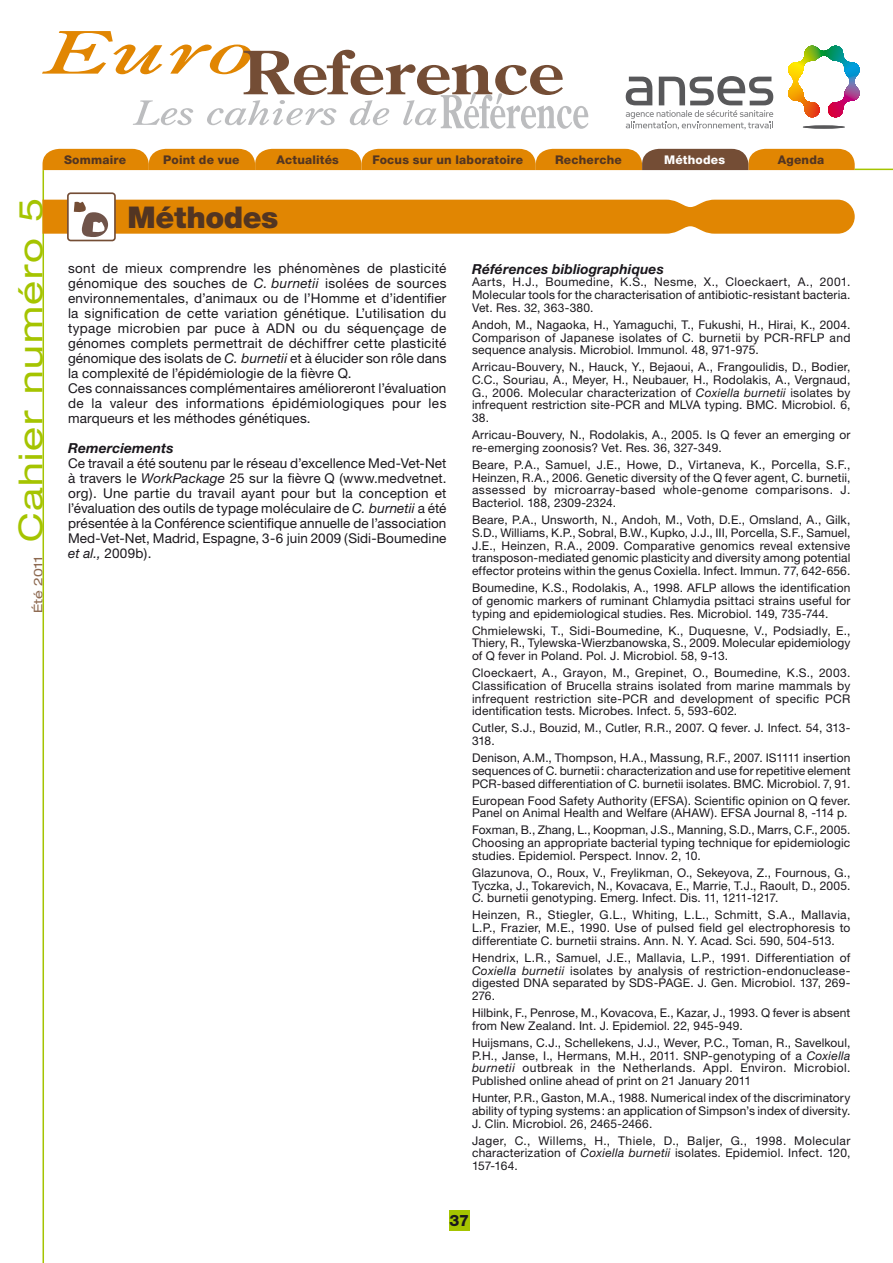
<style>
.page{position:relative;width:893px;height:1263px;background:#fff}
.page>*{position:absolute;margin:0;border:0;box-sizing:border-box;transform-origin:0 0}
.t1{font:expanded 33px "Helvetica Neue";letter-spacing:.05em;color:#a5c400;scale:1.1 1}
.t2{font:900 30px "Helvetica Neue";letter-spacing:-.015em;color:#523522}
.t3{font:800 15.75px "Helvetica Neue";color:#1a171c}
.t4{font:italic 700 13.8px "Helvetica Neue";letter-spacing:.01em;color:#1a171c}
.t5{font:13.5px/15px "Helvetica Neue";letter-spacing:.015em;color:#1a171c}
.t6{font:12px/12.8px "Helvetica Neue";letter-spacing:.01em;color:#1a171c;text-align:justify}
.t7{font:800 12px "Helvetica Neue";letter-spacing:.015em;color:#523522}
.t8{font:800 12px "Helvetica Neue";letter-spacing:.02em;color:#fff}
.t9{font:expanded 12px "Helvetica Neue";color:#8d6950;scale:1.1 1}
.s1{font-style:italic}
</style>
<div class="page">
<svg style="left:42px;top:31px;width:546px;height:98px"></svg>
<svg style="left:788px;top:46px;width:72px;height:72px"></svg>
<hr style="left:822px;top:82px;width:3px;height:36px;background:#e2001a">
<svg style="left:803px;top:125px;width:42px;height:4px"></svg>
<svg style="left:626px;top:76px;width:147px;height:54px"></svg>
<div style="left:449px;top:1210px;width:20px;height:21px;background:#a5c400"></div>
<hr style="left:855px;top:169px;width:38px;height:1px;background:#a5c400">
<svg style="left:43px;top:149px;width:812px;height:21px;background:#d48313"></svg>
<hr style="left:43px;top:170px;width:1px;height:1093px;background:#a5c400">
<div style="left:67px;top:192px;width:49px;height:49px;border:2px solid #744d35;border-radius:3px"></div>
<svg style="left:43px;top:200px;width:812px;height:37px;background:#e29525"></svg>
<p class="t7" style="left:64px;top:152px;width:64px">Sommaire</p>
<p class="t7" style="left:163px;top:152px;width:78px">Point de vue</p>
<p class="t7" style="left:277px;top:152px;width:64px">Actualités</p>
<p class="t7" style="left:372px;top:152px;width:152px">Focus sur un laboratoire</p>
<p class="t7" style="left:555px;top:152px;width:68px">Recherche</p>
<p class="t7" style="left:778px;top:152px;width:48px">Agenda</p>
<p class="t8" style="left:664px;top:152px;width:63px">Méthodes</p>
<h1 class="t1" style="left:11px;top:542px;width:315px;rotate:-90deg">Cahier numéro 5</h1>
<h2 class="t2" style="left:128px;top:199px;width:152px">Méthodes</h2>
<p class="t5" style="left:68px;top:261px;width:380px">sont de mieux comprendre les phénomènes de plasticité génomique des souches de <span class="s1">C. burnetii</span> isolées de sources environnementales, d’animaux ou de l’Homme et d’identifier la signification de cette variation génétique. L’utilisation du typage microbien par puce à ADN ou du séquençage de génomes complets permettrait de déchiffrer cette plasticité génomique des isolats de <span class="s1">C. burnetii</span> et à élucider son rôle dans la complexité de l’épidémiologie de la fièvre Q.<br>Ces connaissances complémentaires amélioreront l’évaluation de la valeur des informations épidémiologiques pour les marqueurs et les méthodes génétiques.</p>
<p class="t4" style="left:68px;top:440px;width:107px">Remerciements</p>
<p class="t5" style="left:68px;top:456px;width:380px;text-align:justify">Ce travail a été soutenu par le réseau d’excellence Med-Vet-Net à travers le <span class="s1">WorkPackage</span> 25 sur la fièvre Q (www.medvetnet. org). Une partie du travail ayant pour but la conception et l’évaluation des outils de typage moléculaire de <span class="s1">C. burnetii</span> a été présentée à la Conférence scientifique annuelle de l’association Med-Vet-Net, Madrid, Espagne, 3-6 juin 2009 (Sidi-Boumedine <span class="s1">et al.,</span> 2009b).</p>
<p class="t9" style="left:31px;top:613px;width:54px;rotate:-90deg">Été 2011</p>
<p class="t4" style="left:472px;top:260px;width:193px">Références bibliographiques</p>
<p class="t6" style="left:472px;top:275px;width:380px">Aarts, H.J., Boumedine, K.S., Nesme, X., Cloeckaert, A., 2001.<br>Molecular tools for the characterisation of antibiotic-resistant bacteria.<br>Vet. Res. 32, 363-380.</p>
<p class="t6" style="left:472px;top:318px;width:380px">Andoh, M., Nagaoka, H., Yamaguchi, T., Fukushi, H., Hirai, K., 2004.<br>Comparison of Japanese isolates of C. burnetii by PCR-RFLP and sequence analysis. Microbiol. Immunol. 48, 971-975.</p>
<p class="t6" style="left:472px;top:360px;width:380px">Arricau-Bouvery, N., Hauck, Y., Bejaoui, A., Frangoulidis, D., Bodier, C.C., Souriau, A., Meyer, H., Neubauer, H., Rodolakis, A., Vergnaud, G., 2006. Molecular characterization of <span class="s1">Coxiella burnetii</span> isolates by infrequent restriction site-PCR and MLVA typing. BMC. Microbiol. 6, 38.</p>
<p class="t6" style="left:472px;top:428px;width:380px">Arricau-Bouvery, N., Rodolakis, A., 2005. Is Q fever an emerging or re-emerging zoonosis? Vet. Res. 36, 327-349.</p>
<p class="t6" style="left:472px;top:458px;width:380px">Beare, P.A., Samuel, J.E., Howe, D., Virtaneva, K., Porcella, S.F., Heinzen, R.A., 2006. Genetic diversity of the Q fever agent, C. burnetii, assessed by microarray-based whole-genome comparisons. J.<br>Bacteriol. 188, 2309-2324.</p>
<p class="t6" style="left:472px;top:513px;width:380px">Beare, P.A., Unsworth, N., Andoh, M., Voth, D.E., Omsland, A., Gilk, S.D., Williams, K.P., Sobral, B.W., Kupko, J.J., III, Porcella, S.F., Samuel, J.E., Heinzen, R.A., 2009. Comparative genomics reveal extensive transposon-mediated genomic plasticity and diversity among potential effector proteins within the genus Coxiella. Infect. Immun. 77, 642-656.</p>
<p class="t6" style="left:472px;top:581px;width:380px">Boumedine, K.S., Rodolakis, A., 1998. AFLP allows the identification of genomic markers of ruminant Chlamydia psittaci strains useful for typing and epidemiological studies. Res. Microbiol. 149, 735-744.</p>
<p class="t6" style="left:472px;top:624px;width:380px">Chmielewski, T., Sidi-Boumedine, K., Duquesne, V., Podsiadly, E., Thiery, R., Tylewska-Wierzbanowska, S., 2009. Molecular epidemiology of Q fever in Poland. Pol. J. Microbiol. 58, 9-13.</p>
<p class="t6" style="left:472px;top:666px;width:380px">Cloeckaert, A., Grayon, M., Grepinet, O., Boumedine, K.S., 2003.<br>Classification of Brucella strains isolated from marine mammals by infrequent restriction site-PCR and development of specific PCR identification tests. Microbes. Infect. 5, 593-602.</p>
<p class="t6" style="left:472px;top:722px;width:380px">Cutler, S.J., Bouzid, M., Cutler, R.R., 2007. Q fever. J. Infect. 54, 313-<br>318.</p>
<p class="t6" style="left:472px;top:751px;width:380px">Denison, A.M., Thompson, H.A., Massung, R.F., 2007. IS1111 insertion sequences of C. burnetii: characterization and use for repetitive element PCR-based differentiation of C. burnetii isolates. BMC. Microbiol. 7, 91.</p>
<p class="t6" style="left:472px;top:794px;width:380px">European Food Safety Authority (EFSA). Scientific opinion on Q fever.<br>Panel on Animal Health and Welfare (AHAW). EFSA Journal 8, -114 p.</p>
<p class="t6" style="left:472px;top:824px;width:380px">Foxman, B., Zhang, L., Koopman, J.S., Manning, S.D., Marrs, C.F., 2005.<br>Choosing an appropriate bacterial typing technique for epidemiologic studies. Epidemiol. Perspect. Innov. 2, 10.</p>
<p class="t6" style="left:472px;top:866px;width:380px">Glazunova, O., Roux, V., Freylikman, O., Sekeyova, Z., Fournous, G., Tyczka, J., Tokarevich, N., Kovacava, E., Marrie, T.J., Raoult, D., 2005.<br>C. burnetii genotyping. Emerg. Infect. Dis. 11, 1211-1217.</p>
<p class="t6" style="left:472px;top:909px;width:380px">Heinzen, R., Stiegler, G.L., Whiting, L.L., Schmitt, S.A., Mallavia, L.P., Frazier, M.E., 1990. Use of pulsed field gel electrophoresis to differentiate C. burnetii strains. Ann. N. Y. Acad. Sci. 590, 504-513.</p>
<p class="t6" style="left:472px;top:951px;width:380px">Hendrix, L.R., Samuel, J.E., Mallavia, L.P., 1991. Differentiation of <span class="s1">Coxiella burnetii</span> isolates by analysis of restriction-endonuclease&shy;digested DNA separated by SDS-PAGE. J. Gen. Microbiol. 137, 269- 276.</p>
<p class="t6" style="left:472px;top:1006px;width:380px">Hilbink, F., Penrose, M., Kovacova, E., Kazar, J., 1993. Q fever is absent from New Zealand. Int. J. Epidemiol. 22, 945-949.</p>
<p class="t6" style="left:472px;top:1036px;width:380px">Huijsmans, C.J., Schellekens, J.J., Wever, P.C., Toman, R., Savelkoul, P.H., Janse, I., Hermans, M.H., 2011. SNP-genotyping of a <span class="s1">Coxiella burnetii</span> outbreak in the Netherlands. Appl. Environ. Microbiol.<br>Published online ahead of print on 21 January 2011</p>
<p class="t6" style="left:472px;top:1091px;width:380px">Hunter, P.R., Gaston, M.A., 1988. Numerical index of the discriminatory ability of typing systems: an application of Simpson’s index of diversity.<br>J. Clin. Microbiol. 26, 2465-2466.</p>
<p class="t6" style="left:472px;top:1134px;width:380px">Jager, C., Willems, H., Thiele, D., Baljer, G., 1998. Molecular characterization of <span class="s1">Coxiella burnetii</span> isolates. Epidemiol. Infect. 120, 157-164.</p>
<h3 class="t3" style="left:449px;top:1211px;width:21px">37</h3>
</div>
